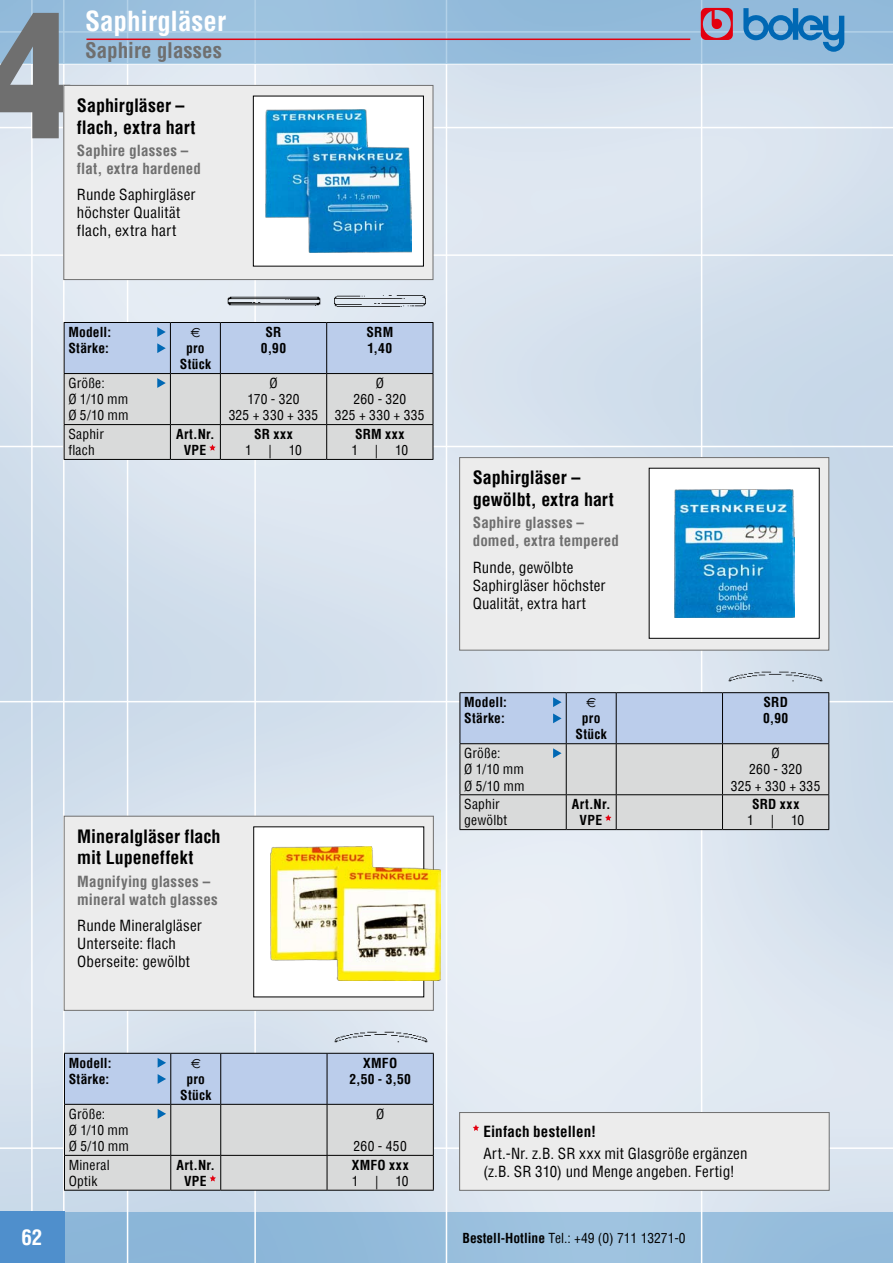
<style>
.page{position:relative;width:893px;height:1263px;background:#fff}
.page>*{position:absolute;margin:0;border:0;box-sizing:border-box;transform-origin:0 0}
.t1{font:900 180px "Helvetica";color:#6f6f6f;scale:.75 1}
.t2{font:700 condensed 27px "Helvetica";color:#fff}
.t3{font:700 condensed 21px "Helvetica";color:#6f6f6f}
.t4{font:700 condensed 21px "Helvetica";color:#fff}
.t5{font:700 condensed 18px/21.6px "Helvetica";color:#000}
.t6{font:condensed 15px/18px "Helvetica";letter-spacing:.01em;color:#000}
.t7{font:700 condensed 15px/18px "Helvetica";letter-spacing:.01em;color:#6f6f6f}
.t8{font:700 condensed 15px "Helvetica";letter-spacing:.01em;color:#000}
.t9{font:condensed 13.5px/16.2px "Helvetica";letter-spacing:.015em;color:#000}
.t10{font:700 condensed 13.5px/16.2px "Helvetica";letter-spacing:.025em;color:#000;text-align:center}
.s1{font-weight:700}
</style>
<div class="page">
<img style="left:0;top:65px;width:892px;height:1147px">
<div style="left:62px;top:1212px;width:831px;height:51px;background:#94bcdc"></div>
<hr style="left:127px;top:0;width:1px;height:1263px;background:#fff">
<hr style="left:254px;top:0;width:2px;height:1263px;background:#fff">
<hr style="left:446px;top:0;width:1px;height:1263px;background:#fff">
<hr style="left:701px;top:0;width:1px;height:1263px;background:#fff">
<hr style="left:0;top:254px;width:893px;height:2px;background:#fff">
<hr style="left:0;top:446px;width:893px;height:1px;background:#fff">
<hr style="left:0;top:701px;width:893px;height:1px;background:#fff">
<hr style="left:0;top:1147px;width:893px;height:2px;background:#fff">
<hr style="left:0;top:127px;width:893px;height:1px;background:#fff">
<hr style="left:63px;top:0;width:2px;height:1263px;background:#fff">
<hr style="left:31px;top:0;width:2px;height:1263px;background:#fff">
<div style="left:0;top:0;width:893px;height:64px;background:#96bcdc"></div>
<div style="left:0;top:1212px;width:65px;height:51px;background:#4f8fcc"></div>
<svg style="left:701px;top:8px;width:32px;height:32px"></svg>
<svg style="left:743px;top:8px;width:101px;height:44px"></svg>
<hr style="left:86px;top:39px;width:604px;height:1px;background:#e3000f">
<hr style="left:892px;top:1212px;width:1px;height:51px;background:#0068b4">
<hr style="left:892px;top:0;width:1px;height:64px;background:#0068b4">
<div style="left:460px;top:1112px;width:369px;height:78px;background:#ececec"></div>
<svg style="left:473px;top:1124px;width:6px;height:7px"></svg>
<div style="left:459px;top:1112px;width:371px;height:79px;border:1px solid #6f6f6f"></div>
<hr style="left:64px;top:459px;width:106px;height:1px;background:#000">
<hr style="left:170px;top:459px;width:50px;height:1px;background:#000">
<hr style="left:433px;top:374px;width:1px;height:50px;background:#000">
<hr style="left:220px;top:459px;width:107px;height:1px;background:#000">
<hr style="left:433px;top:425px;width:1px;height:34px;background:#000">
<hr style="left:327px;top:459px;width:106px;height:1px;background:#000">
<hr style="left:433px;top:323px;width:1px;height:50px;background:#000">
<svg style="left:64px;top:322px;width:369px;height:137px;background:#c5cdd8"></svg>
<div style="left:64px;top:85px;width:369px;height:195px;background:#ececec"></div>
<div style="left:63px;top:85px;width:370px;height:195px;border:1px solid #6f6f6f"></div>
<div style="left:253px;top:96px;width:170px;height:170px;background:#fff"></div>
<div style="left:253px;top:96px;width:171px;height:170px;border:1px solid #000"></div>
<img style="left:227px;top:296px;width:94px;height:10px">
<img style="left:335px;top:296px;width:90px;height:11px">
<div style="left:64px;top:816px;width:369px;height:194px;background:#ececec"></div>
<div style="left:64px;top:816px;width:370px;height:195px;border:1px solid #6f6f6f"></div>
<hr style="left:64px;top:1190px;width:107px;height:1px;background:#000">
<hr style="left:171px;top:1190px;width:50px;height:1px;background:#000">
<hr style="left:433px;top:1105px;width:1px;height:50px;background:#000">
<hr style="left:221px;top:1190px;width:106px;height:1px;background:#000">
<hr style="left:327px;top:1155px;width:107px;height:1px;background:#000">
<hr style="left:433px;top:1156px;width:1px;height:34px;background:#000">
<hr style="left:327px;top:1190px;width:107px;height:1px;background:#000">
<hr style="left:327px;top:1053px;width:107px;height:1px;background:#000">
<hr style="left:433px;top:1054px;width:1px;height:50px;background:#000">
<hr style="left:327px;top:1104px;width:107px;height:1px;background:#000">
<svg style="left:64px;top:1053px;width:369px;height:137px;background:#c5cdd7"></svg>
<div style="left:254px;top:827px;width:170px;height:170px;background:#fff"></div>
<div style="left:253px;top:826px;width:171px;height:171px;border:1px solid #000"></div>
<img style="left:334px;top:1032px;width:94px;height:10px">
<hr style="left:460px;top:692px;width:106px;height:1px;background:#000">
<hr style="left:566px;top:692px;width:50px;height:1px;background:#000">
<hr style="left:616px;top:692px;width:106px;height:1px;background:#000">
<hr style="left:722px;top:692px;width:107px;height:1px;background:#000">
<svg style="left:460px;top:693px;width:369px;height:137px;background:#c6cdd8"></svg>
<div style="left:460px;top:458px;width:369px;height:192px;background:#ececec"></div>
<div style="left:459px;top:457px;width:370px;height:193px;border:1px solid #6f6f6f"></div>
<div style="left:649px;top:468px;width:170px;height:170px;background:#fff"></div>
<div style="left:649px;top:468px;width:171px;height:171px;border:1px solid #000"></div>
<img style="left:729px;top:671px;width:93px;height:11px">
<img style="left:674px;top:489px;width:120px;height:128px">
<img style="left:265px;top:110px;width:146px;height:142px">
<img style="left:270px;top:847px;width:171px;height:133px">
<h2 class="t2" style="left:85px;top:4px;width:142px">Saphirgläser</h2>
<h1 class="t1" style="left:-15px;top:-34px;width:122px">4</h1>
<h3 class="t3" style="left:85px;top:37px;width:139px">Saphire glasses</h3>
<p class="t5" style="left:77px;top:94px;width:120px">Saphirgläser – flach, extra hart</p>
<p class="t7" style="left:77px;top:141px;width:126px">Saphire glasses – flat, extra hardened</p>
<p class="t6" style="left:77px;top:186px;width:120px">Runde Saphirgläser höchster Qualität flach, extra hart</p>
<p class="t10" style="left:68px;top:323px;width:44px;text-align:left">Modell:<br>Stärke:</p>
<p class="t10" style="left:180px;top:323px;width:33px">€ pro<br>Stück</p>
<p class="t10" style="left:261px;top:323px;width:27px">SR<br>0,90</p>
<p class="t10" style="left:366px;top:323px;width:28px;text-align:left">SRM<br>1,40</p>
<p class="t9" style="left:68px;top:375px;width:62px">Größe:<br>Ø 1/10 mm<br>Ø 5/10 mm</p>
<p class="t9" style="left:229px;top:375px;width:91px;text-align:center">Ø<br>170 - 320<br>325 + 330 + 335</p>
<p class="t9" style="left:335px;top:375px;width:91px;text-align:center">Ø<br>260 - 320<br>325 + 330 + 335</p>
<p class="t9" style="left:68px;top:426px;width:37px">Saphir flach</p>
<p class="t10" style="left:176px;top:426px;width:40px">Art.Nr.<br>VPE</p>
<p class="t10" style="left:254px;top:426px;width:40px">SR xxx</p>
<p class="t10" style="left:355px;top:426px;width:51px">SRM xxx</p>
<p class="t9" style="left:245px;top:442px;width:8px">1</p>
<p class="t9" style="left:269px;top:442px;width:5px">|</p>
<p class="t9" style="left:289px;top:442px;width:15px">10</p>
<p class="t9" style="left:351px;top:442px;width:8px">1</p>
<p class="t9" style="left:375px;top:442px;width:5px">|</p>
<p class="t9" style="left:395px;top:442px;width:15px">10</p>
<p class="t5" style="left:77px;top:825px;width:145px">Mineralgläser flach mit Lupeneffekt</p>
<p class="t7" style="left:77px;top:872px;width:142px">Magnifying glasses – mineral watch glasses</p>
<p class="t6" style="left:77px;top:916px;width:126px">Runde Mineralgläser<br>Unterseite: flach<br>Oberseite: gewölbt</p>
<p class="t10" style="left:69px;top:1054px;width:44px;text-align:left">Modell:<br>Stärke:</p>
<p class="t10" style="left:180px;top:1054px;width:33px">€ pro<br>Stück</p>
<p class="t10" style="left:349px;top:1054px;width:63px">XMFO<br>2,50 - 3,50</p>
<p class="t9" style="left:69px;top:1105px;width:62px">Größe:<br>Ø 1/10 mm<br>Ø 5/10 mm</p>
<p class="t9" style="left:376px;top:1105px;width:10px">Ø</p>
<p class="t9" style="left:354px;top:1138px;width:55px">260 - 450</p>
<h3 class="t4" style="left:21px;top:1223px;width:22px">62</h3>
<p class="t9" style="left:69px;top:1156px;width:43px">Mineral<br>Optik</p>
<p class="t10" style="left:176px;top:1156px;width:40px">Art.Nr.<br>VPE</p>
<p class="t10" style="left:352px;top:1156px;width:58px">XMFO xxx</p>
<p class="t9" style="left:352px;top:1173px;width:8px">1</p>
<p class="t9" style="left:375px;top:1173px;width:5px">|</p>
<p class="t9" style="left:396px;top:1173px;width:15px">10</p>
<p class="t5" style="left:473px;top:466px;width:142px">Saphirgläser – gewölbt, extra hart</p>
<p class="t7" style="left:473px;top:513px;width:148px">Saphire glasses – domed, extra tempered</p>
<p class="t6" style="left:473px;top:558px;width:134px">Runde, gewölbte<br>Saphirgläser höchster<br>Qualität, extra hart</p>
<p class="t10" style="left:464px;top:694px;width:44px;text-align:left">Modell:<br>Stärke:</p>
<p class="t10" style="left:576px;top:694px;width:33px">€ pro<br>Stück</p>
<p class="t10" style="left:763px;top:694px;width:27px;text-align:left">SRD<br>0,90</p>
<p class="t9" style="left:464px;top:745px;width:62px">Größe:<br>Ø 1/10 mm<br>Ø 5/10 mm</p>
<p class="t9" style="left:731px;top:745px;width:91px;text-align:center">Ø<br>260 - 320<br>325 + 330 + 335</p>
<p class="t9" style="left:464px;top:796px;width:45px">Saphir gewölbt</p>
<p class="t10" style="left:572px;top:796px;width:40px">Art.Nr.<br>VPE</p>
<p class="t10" style="left:752px;top:796px;width:49px">SRD xxx</p>
<p class="t9" style="left:747px;top:812px;width:8px">1</p>
<p class="t9" style="left:771px;top:812px;width:5px">|</p>
<p class="t9" style="left:791px;top:812px;width:15px">10</p>
<p class="t8" style="left:483px;top:1121px;width:114px">Einfach bestellen!</p>
<p class="t6" style="left:483px;top:1144px;width:266px">Art.-Nr. z.B. SR xxx mit Glasgröße ergänzen (z.B. SR 310) und Menge angeben. Fertig!</p>
<p class="t9" style="left:463px;top:1229px;width:225px"><span class="s1">Bestell-Hotline</span> Tel.: +49 (0) 711 13271-0</p>
</div>
